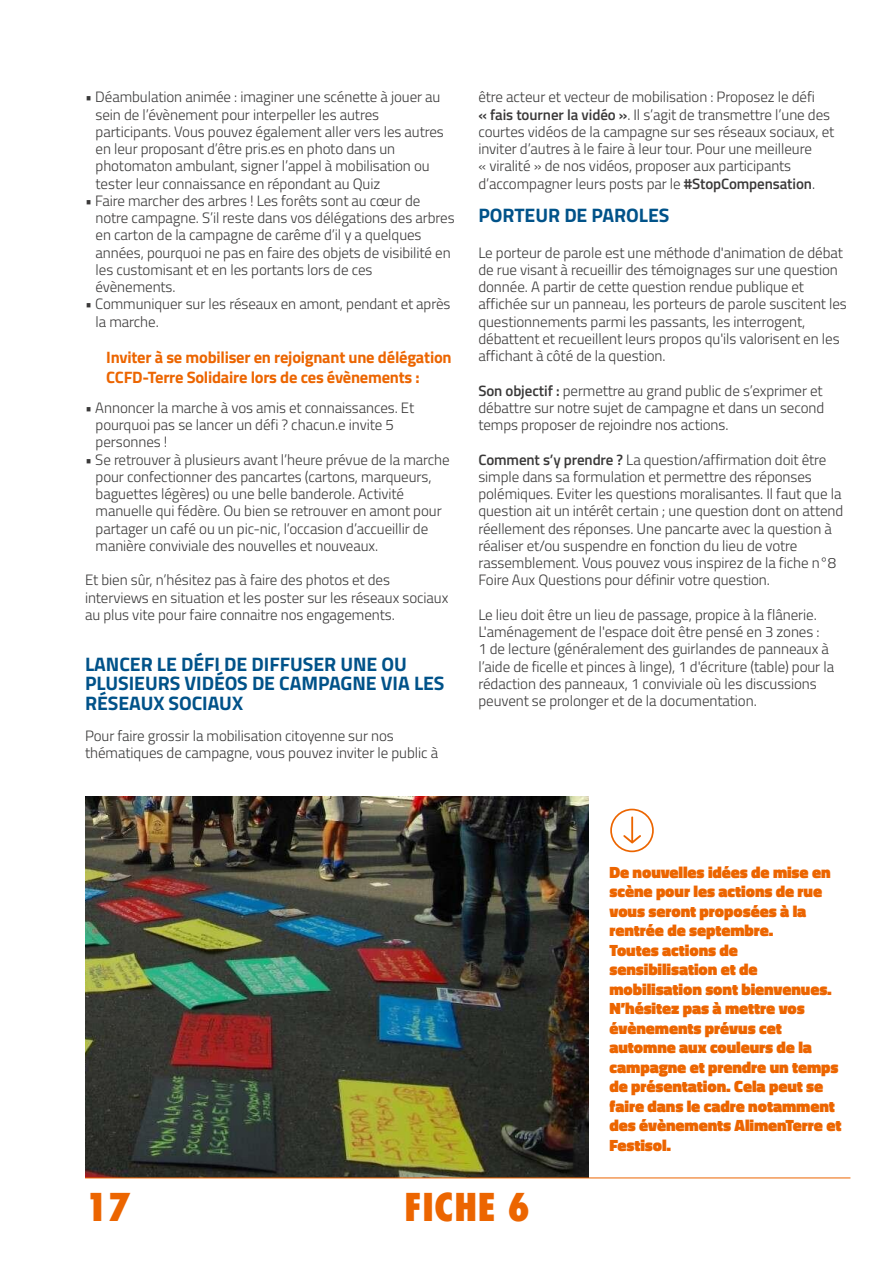
<style>
.page{position:relative;width:893px;height:1263px;background:#fff}
.page>*{position:absolute;margin:0;border:0;box-sizing:border-box;transform-origin:0 0}
.t1{font:800 condensed 37.5px "Futura LT";color:#ec6500}
.t2{font:700 19.5px/19.5px "Titillium";letter-spacing:-.005em;color:#005289}
.t3{font:900 16.5px/19.5px "Titillium";letter-spacing:-.005em;color:#ec6500}
.t4{font:700 16.5px/19.5px "Titillium";letter-spacing:-.015em;color:#ec6500}
.t5{font:300 15px/17.2px "Titillium";letter-spacing:-.005em;color:#3a3939}
.s1{font-weight:600}
</style>
<div class="page">
<img style="left:85px;top:797px;width:503px;height:380px">
<svg style="left:623px;top:816px;width:18px;height:27px"></svg>
<div style="left:610px;top:809px;width:44px;height:43px;border:2px solid #ec6500;border-radius:50%"></div>
<hr style="left:85px;top:1177px;width:765px;height:1px;background:#ec6500">
<p class="t5" style="left:96px;top:88px;width:350px;text-indent:-11px">• Déambulation animée : imaginer une scénette à jouer au sein de l’évènement pour interpeller les autres participants. Vous pouvez également aller vers les autres en leur proposant d’être pris.es en photo dans un photomaton ambulant, signer l’appel à mobilisation ou tester leur connaissance en répondant au Quiz</p>
<p class="t5" style="left:96px;top:191px;width:361px;text-indent:-11px">• Faire marcher des arbres ! Les forêts sont au cœur de notre campagne. S’il reste dans vos délégations des arbres en carton de la campagne de carême d’il y a quelques années, pourquoi ne pas en faire des objets de visibilité en les customisant et en les portants lors de ces évènements.</p>
<p class="t5" style="left:96px;top:295px;width:356px;text-indent:-11px">• Communiquer sur les réseaux en amont, pendant et après la marche.</p>
<p class="t4" style="left:106px;top:347px;width:347px">Inviter à se mobiliser en rejoignant une délégation<br>CCFD-Terre Solidaire lors de ces évènements :</p>
<p class="t5" style="left:96px;top:398px;width:320px;text-indent:-11px">• Annoncer la marche à vos amis et connaissances. Et pourquoi pas se lancer un défi ? chacun.e invite 5 personnes !</p>
<p class="t5" style="left:96px;top:450px;width:356px;text-indent:-11px">• Se retrouver à plusieurs avant l’heure prévue de la marche pour confectionner des pancartes (cartons, marqueurs, baguettes légères) ou une belle banderole. Activité manuelle qui fédère. Ou bien se retrouver en amont pour partager un café ou un pic-nic, l’occasion d’accueillir de manière conviviale des nouvelles et nouveaux.</p>
<p class="t5" style="left:85px;top:571px;width:365px">Et bien sûr, n’hésitez pas à faire des photos et des interviews en situation et les poster sur les réseaux sociaux au plus vite pour faire connaitre nos engagements.</p>
<h2 class="t2" style="left:85px;top:653px;width:361px">LANCER LE DÉFI DE DIFFUSER UNE OU<br>PLUSIEURS VIDÉOS DE CAMPAGNE VIA LES<br>RÉSEAUX SOCIAUX</h2>
<p class="t5" style="left:85px;top:726px;width:355px">Pour faire grossir la mobilisation citoyenne sur nos thématiques de campagne, vous pouvez inviter le public à</p>
<p class="t5" style="left:478px;top:88px;width:357px">être acteur et vecteur de mobilisation : Proposez le défi<br><span class="s1">« fais tourner la vidéo »</span>. Il s’agit de transmettre l’une des courtes vidéos de la campagne sur ses réseaux sociaux, et inviter d’autres à le faire à leur tour. Pour une meilleure<br>« viralité » de nos vidéos, proposer aux participants d’accompagner leurs posts par le <span class="s1">#StopCompensation</span>.</p>
<h2 class="t2" style="left:478px;top:205px;width:193px">PORTEUR DE PAROLES</h2>
<p class="t5" style="left:478px;top:243px;width:370px">Le porteur de parole est une méthode d'animation de débat de rue visant à recueillir des témoignages sur une question donnée. A partir de cette question rendue publique et affichée sur un panneau, les porteurs de parole suscitent les questionnements parmi les passants, les interrogent, débattent et recueillent leurs propos qu'ils valorisent en les affichant à côté de la question.</p>
<p class="t5" style="left:478px;top:381px;width:347px;text-align:justify"><span class="s1">Son objectif :</span> permettre au grand public de s’exprimer et débattre sur notre sujet de campagne et dans un second temps proposer de rejoindre nos actions.</p>
<p class="t5" style="left:478px;top:450px;width:366px"><span class="s1">Comment s’y prendre ?</span> La question/affirmation doit être simple dans sa formulation et permettre des réponses polémiques. Eviter les questions moralisantes. Il faut que la question ait un intérêt certain ; une question dont on attend réellement des réponses. Une pancarte avec la question à réaliser et/ou suspendre en fonction du lieu de votre rassemblement. Vous pouvez vous inspirez de la fiche n°8<br>Foire Aux Questions pour définir votre question.</p>
<p class="t5" style="left:478px;top:605px;width:357px">Le lieu doit être un lieu de passage, propice à la flânerie.<br>L'aménagement de l'espace doit être pensé en 3 zones :<br>1 de lecture (généralement des guirlandes de panneaux à l’aide de ficelle et pinces à linge), 1 d'écriture (table) pour la rédaction des panneaux, 1 conviviale où les discussions peuvent se prolonger et de la documentation.</p>
<p class="t3" style="left:609px;top:862px;width:234px">De nouvelles idées de mise en scène pour les actions de rue vous seront proposées à la rentrée de septembre.<br>Toutes actions de sensibilisation et de mobilisation sont bienvenues.<br>N’hésitez pas à mettre vos évènements prévus cet automne aux couleurs de la campagne et prendre un temps de présentation. Cela peut se faire dans le cadre notamment des évènements AlimenTerre et<br>Festisol.</p>
<h1 class="t1" style="left:85px;top:1183px;width:47px">17</h1>
<h1 class="t1" style="left:404px;top:1184px;width:127px">FICHE 6</h1>
</div>
